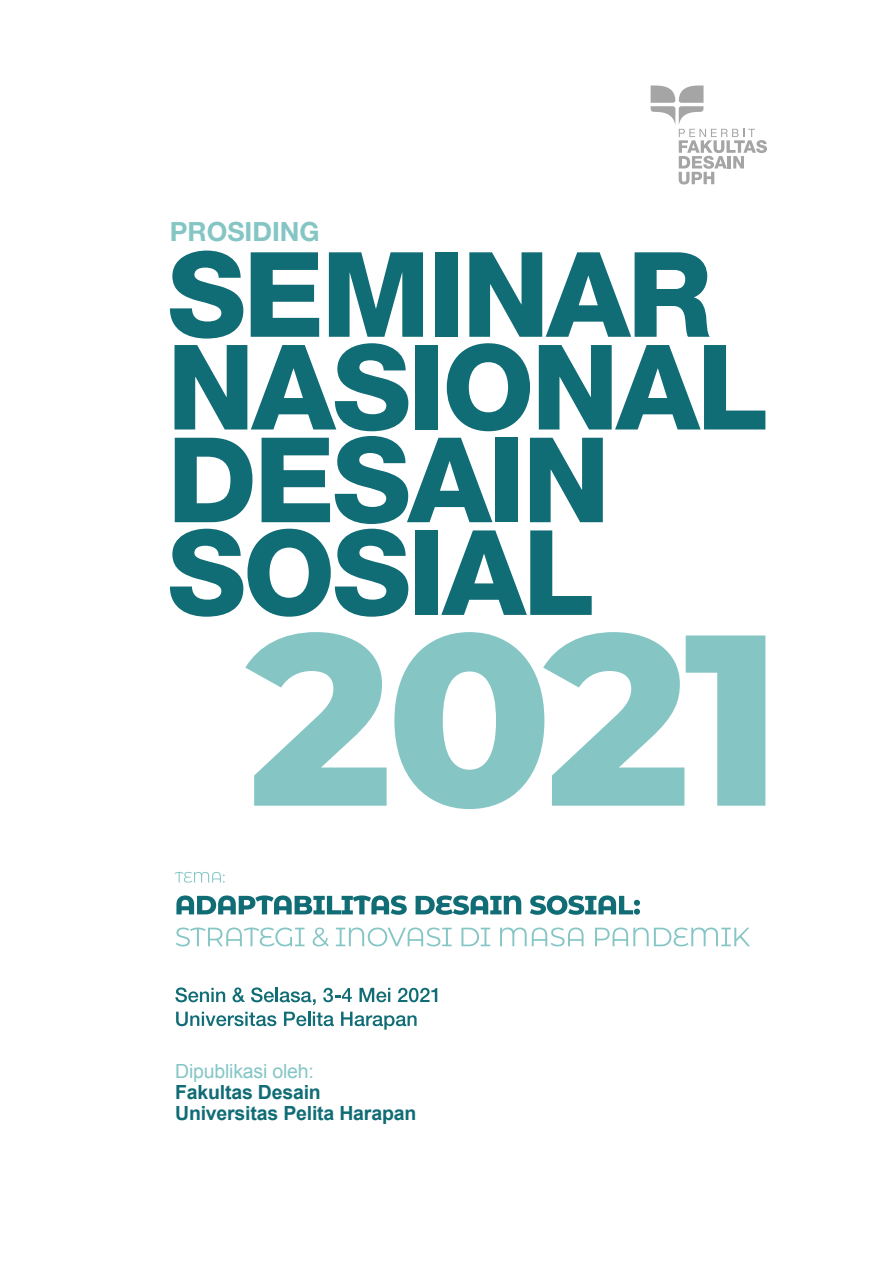
<style>
.page{position:relative;width:893px;height:1263px;background:#fff}
.page>*{position:absolute;margin:0;border:0;box-sizing:border-box;transform-origin:0 0}
.t1{font:700 26.55px "Helvetica Neue LT Std";color:#85c6c5}
.t2{font:700 19.5px/21px "Arial";letter-spacing:-.01em;color:#106c75}
.t3{font:19.5px "Arial";letter-spacing:-.01em;color:#85c6c5}
</style>
<div class="page">
<svg style="left:651px;top:86px;width:116px;height:98px"></svg>
<svg style="left:175px;top:872px;width:50px;height:11px"></svg>
<svg style="left:176px;top:895px;width:231px;height:20px"></svg>
<svg style="left:416px;top:895px;width:105px;height:20px"></svg>
<svg style="left:530px;top:895px;width:110px;height:20px"></svg>
<svg style="left:176px;top:927px;width:129px;height:19px"></svg>
<svg style="left:313px;top:927px;width:16px;height:19px"></svg>
<svg style="left:336px;top:927px;width:116px;height:19px"></svg>
<svg style="left:461px;top:928px;width:29px;height:18px"></svg>
<svg style="left:500px;top:927px;width:83px;height:19px"></svg>
<svg style="left:595px;top:927px;width:155px;height:19px"></svg>
<svg style="left:175px;top:987px;width:50px;height:15px"></svg>
<svg style="left:233px;top:987px;width:12px;height:15px"></svg>
<svg style="left:251px;top:987px;width:65px;height:18px"></svg>
<svg style="left:323px;top:988px;width:29px;height:14px"></svg>
<svg style="left:359px;top:988px;width:31px;height:14px"></svg>
<svg style="left:398px;top:988px;width:39px;height:14px"></svg>
<svg style="left:176px;top:1012px;width:100px;height:14px"></svg>
<svg style="left:284px;top:1012px;width:50px;height:14px"></svg>
<svg style="left:341px;top:1012px;width:76px;height:18px"></svg>
<svg style="left:170px;top:251px;width:595px;height:366px"></svg>
<svg style="left:245px;top:632px;width:142px;height:174px"></svg>
<svg style="left:394px;top:632px;width:371px;height:177px"></svg>
<h1 class="t1" style="left:170px;top:215px;width:151px">PROSIDING</h1>
<p class="t3" style="left:175px;top:1060px;width:140px">Dipublikasi oleh:</p>
<p class="t2" style="left:175px;top:1081px;width:243px">Fakultas Desain<br>Universitas Pelita Harapan</p>
</div>
